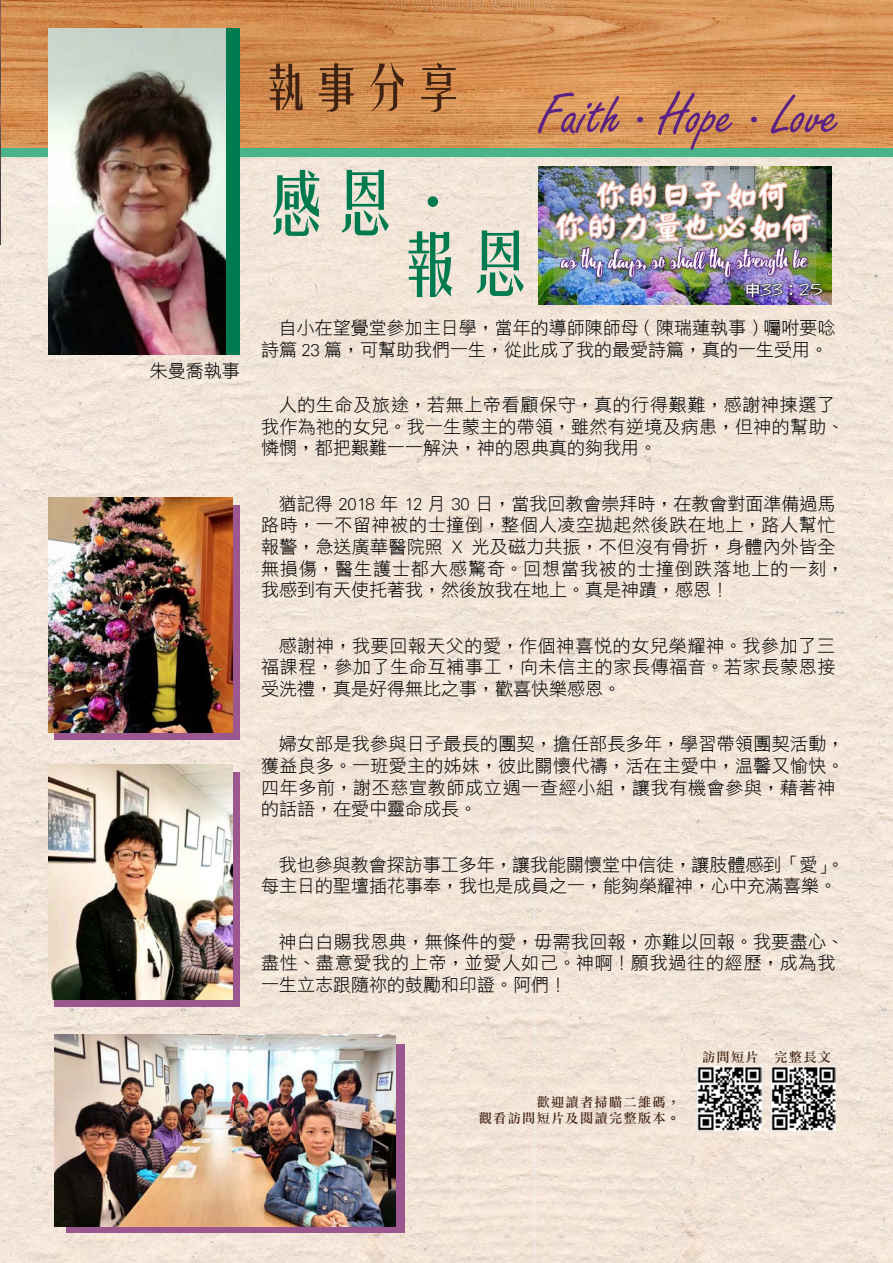
<style>
.page{position:relative;width:893px;height:1263px;background:#fff}
.page>*{position:absolute;margin:0;border:0;box-sizing:border-box;transform-origin:0 0}
.t1{font:69px "FZYTFW GB1 0";color:#007b4f}
.t2{font:61.65px "Freestyle Script";color:#5b2284}
.t3{font:50.7px "FZYTFW GB1 0";color:#3f2211}
.t4{font:18px/21.6px "DF Hei Lt HKP BF";letter-spacing:.015em;color:#000}
.t5{font:13.2px/15.8px "DF Li Song Md HK BF";letter-spacing:.1em;color:#3f2211;text-align:right}
.s1{font-family:"Adobe Ming Std";font-weight:300}
.s2{font-family:"Adobe Ming Std";font-weight:300;font-size:38.1px}
</style>
<div class="page">
<img style="left:0;top:245px;width:893px;height:1018px">
<svg style="left:1px;top:148px;width:892px;height:97px;background:#d9ddcd"></svg>
<img style="left:1px;top:0;width:892px;height:148px">
<div style="left:54px;top:505px;width:186px;height:234px;background:#9c578f"></div>
<div style="left:54px;top:773px;width:186px;height:234px;background:#9c578f"></div>
<div style="left:66px;top:1044px;width:339px;height:189px;background:#9c578f"></div>
<img style="left:49px;top:498px;width:184px;height:234px">
<img style="left:49px;top:765px;width:184px;height:234px">
<img style="left:55px;top:1034px;width:340px;height:192px">
<img style="left:49px;top:29px;width:177px;height:326px">
<div style="left:226px;top:28px;width:14px;height:327px;background:#007b4f"></div>
<img style="left:698px;top:1066px;width:64px;height:64px">
<img style="left:772px;top:1066px;width:63px;height:64px">
<img style="left:0;top:0;width:1px;height:245px">
<img style="left:538px;top:166px;width:293px;height:139px">
<p class="t4" style="left:150px;top:359px;width:91px">朱曼喬執事</p>
<h3 class="t3" style="left:260px;top:59px;width:204px">执事分享</h3>
<h1 class="t1" style="left:260px;top:164px;width:208px">感恩<span class="s1">‧</span></h1>
<h1 class="t1" style="left:396px;top:225px;width:139px">报恩</h1>
<h2 class="t2" style="left:538px;top:82px;width:303px">Faith<span class="s2">‧</span>Hope<span class="s2">‧</span>Love</h2>
<p class="t4" style="left:261px;top:317px;width:576px;text-indent:18px">自小在望覺堂參加主日學，當年的導師陳師母 ( 陳瑞蓮執事 ) 囑咐要唸詩篇 23 篇，可幫助我們一生，從此成了我的最愛詩篇，真的一生受用。</p>
<p class="t4" style="left:261px;top:394px;width:585px;text-indent:18px">人的生命及旅途，若無上帝看顧保守，真的行得艱難，感謝神揀選了我作為祂的女兒。我一生蒙主的帶領，雖然有逆境及病患，但神的幫助、憐憫，都把艱難一一解決，神的恩典真的夠我用。</p>
<p class="t4" style="left:261px;top:493px;width:585px;text-indent:18px">猶記得 2018 年 12 月 30 日，當我回教會崇拜時，在教會對面準備過馬路時，一不留神被的士撞倒，整個人凌空拋起然後跌在地上，路人幫忙報警，急送廣華醫院照 X 光及磁力共振，不但沒有骨折，身體內外皆全無損傷，醫生護士都大感驚奇。回想當我被的士撞倒跌落地上的一刻，我感到有天使托著我，然後放我在地上。真是神蹟，感恩！</p>
<p class="t4" style="left:261px;top:634px;width:576px;text-align:justify;text-indent:18px">感謝神，我要回報天父的愛，作個神喜悅的女兒榮耀神。我參加了三福課程，參加了生命互補事工，向未信主的家長傳福音。若家長蒙恩接受洗禮，真是好得無比之事，歡喜快樂感恩。</p>
<p class="t4" style="left:261px;top:733px;width:585px;text-indent:18px">婦女部是我參與日子最長的團契，擔任部長多年，學習帶領團契活動，獲益良多。一班愛主的姊妹，彼此關懷代禱，活在主愛中，溫馨又愉快。四年多前，謝丕慈宣教師成立週一查經小組，讓我有機會參與，藉著神的話語，在愛中靈命成長。</p>
<p class="t4" style="left:261px;top:853px;width:585px;text-indent:18px">我也參與教會探訪事工多年，讓我能關懷堂中信徒，讓肢體感到「愛」。每主日的聖壇插花事奉，我也是成員之一，能夠榮耀神，心中充滿喜樂。</p>
<p class="t4" style="left:261px;top:930px;width:585px;text-indent:18px">神白白賜我恩典，無條件的愛，毋需我回報，亦難以回報。我要盡心、盡性、盡意愛我的上帝，並愛人如己。神啊！願我過往的經歷，成為我一生立志跟隨祢的鼓勵和印證。阿們！</p>
<p class="t5" style="left:479px;top:1094px;width:203px">歡迎讀者掃瞄二維碼，<br>觀看訪問短片及閱讀完整版本。</p>
<p class="t5" style="left:702px;top:1050px;width:130px">訪問短片 完整長文</p>
</div>
